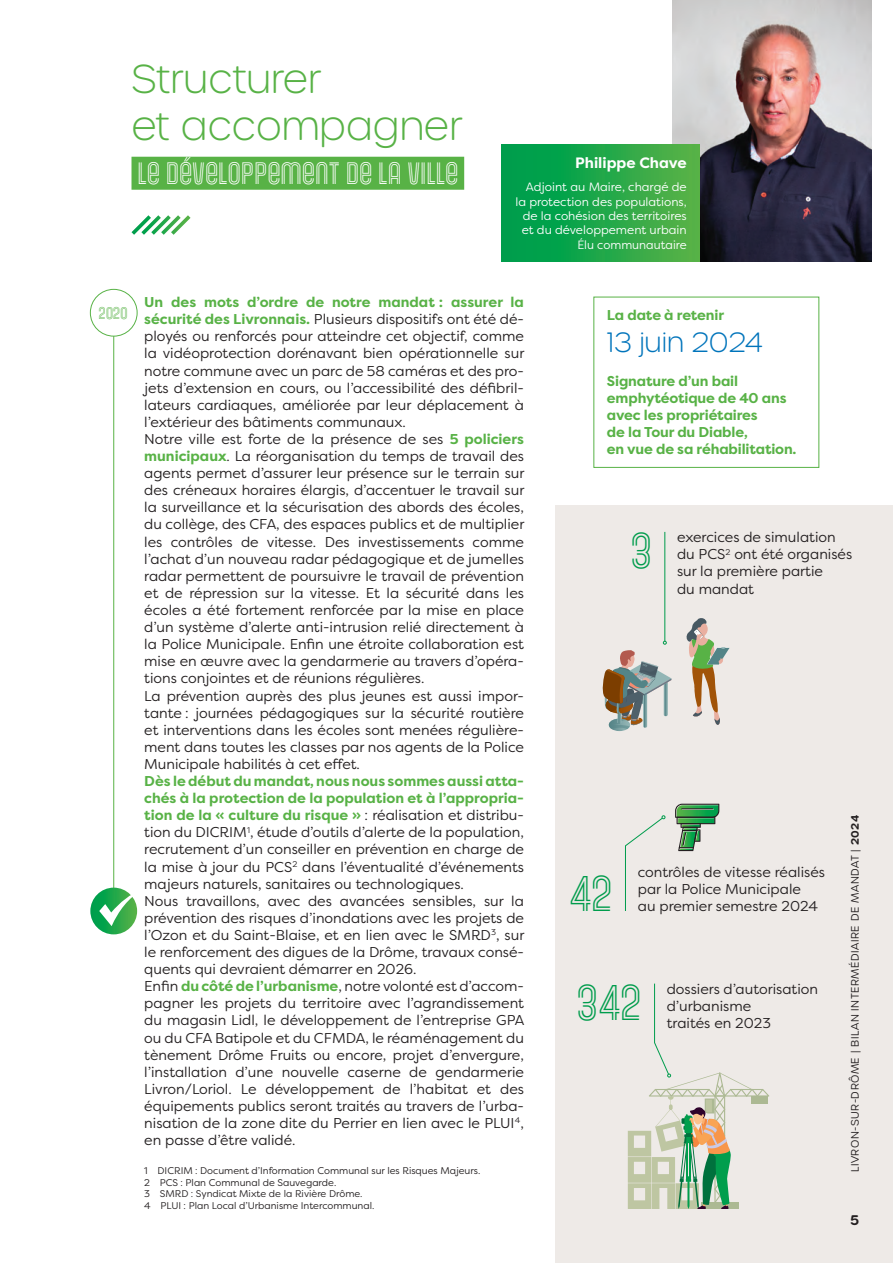
<style>
.page{position:relative;width:893px;height:1263px;background:#fff}
.page>*{position:absolute;margin:0;border:0;box-sizing:border-box;transform-origin:0 0}
.t1{font:48.6px "Gala Biline";color:#009c4c}
.t2{font:200 39px/46.8px "Urbane Rounded";color:#58b246}
.t3{font:30px "Gala Biline";color:#fff}
.t4{font:200 27px "Urbane Rounded";color:#0074bb}
.t5{font:16.5px "Gala Biline";color:#58b246}
.t6{font:700 15px "Filson Pro";color:#fff}
.t7{font:14.25px/17.1px "Filson Pro";color:#231f20}
.t8{font:700 14.25px/17.1px "Filson Pro";letter-spacing:-.01em;color:#58b246}
.t9{font:600 13.5px "Urbane Rounded";color:#231f20}
.t10{font:12px/14.4px "Filson Pro";color:#fff;text-align:right}
.t11{font:300 10.5px "Urbane Rounded";letter-spacing:.05em;color:#231f20}
.t12{font:9.75px/11.7px "Filson Pro";color:#231f20}
.s1{font-weight:700;color:#58b246}
.s2{font-weight:600}
</style>
<div class="page">
<div style="left:555px;top:505px;width:338px;height:758px;background:#eeeae7"></div>
<hr style="left:113px;top:336px;width:1px;height:552px;background:#58b246">
<div style="left:131px;top:157px;width:333px;height:33px;background:#58b246"></div>
<svg style="left:131px;top:215px;width:60px;height:20px"></svg>
<div style="left:90px;top:289px;width:48px;height:47px;border:1px solid #58b246;border-radius:50%"></div>
<svg style="left:90px;top:888px;width:47px;height:46px"></svg>
<svg style="left:99px;top:889px;width:39px;height:37px"></svg>
<img style="left:673px;top:0;width:199px;height:261px">
<div style="left:502px;top:145px;width:197px;height:116px;background:linear-gradient(to right,#009c4c,#57b247)"></div>
<svg style="left:686px;top:618px;width:43px;height:107px"></svg>
<hr style="left:664px;top:532px;width:1px;height:109px;background:#009c4c">
<svg style="left:602px;top:641px;width:69px;height:90px"></svg>
<svg style="left:675px;top:804px;width:44px;height:47px"></svg>
<svg style="left:625px;top:815px;width:40px;height:96px"></svg>
<svg style="left:628px;top:983px;width:141px;height:226px"></svg>
<h2 class="t2" style="left:131px;top:56px;width:333px">Structurer<br>et accompagner</h2>
<h3 class="t3" style="left:138px;top:156px;width:322px">LE DéVELOPPEMENT DE LA VILLE</h3>
<p class="t6" style="left:575px;top:154px;width:113px">Philippe Chave</p>
<p class="t10" style="left:515px;top:179px;width:173px">Adjoint au Maire, chargé de la protection des populations, de la cohésion des territoires et du développement urbain<br>Élu communautaire</p>
<p class="t7" style="left:144px;top:293px;width:382px"><span class="s1">Un des mots d’ordre de notre mandat : assurer la sécurité des Livronnais.</span> Plusieurs dispositifs ont été dé&shy;ployés ou renforcés pour atteindre cet objectif, comme la vidéoprotection dorénavant bien opérationnelle sur notre commune avec un parc de 58 caméras et des pro&shy;jets d’extension en cours, ou l’accessibilité des défibril&shy;lateurs cardiaques, améliorée par leur déplacement à l’extérieur des bâtiments communaux.<br>Notre ville est forte de la présence de ses <span class="s1">5 policiers municipaux</span>. La réorganisation du temps de travail des agents permet d’assurer leur présence sur le terrain sur des créneaux horaires élargis, d’accentuer le travail sur la surveillance et la sécurisation des abords des écoles, du collège, des CFA, des espaces publics et de multiplier les contrôles de vitesse. Des investissements comme l’achat d’un nouveau radar pédagogique et de jumelles radar permettent de poursuivre le travail de prévention et de répression sur la vitesse. Et la sécurité dans les écoles a été fortement renforcée par la mise en place d’un système d’alerte anti-intrusion relié directement à la Police Municipale. Enfin une étroite collaboration est mise en œuvre avec la gendarmerie au travers d’opéra&shy;tions conjointes et de réunions régulières.<br>La prévention auprès des plus jeunes est aussi impor&shy;tante : journées pédagogiques sur la sécurité routière et interventions dans les écoles sont menées régulière&shy;ment dans toutes les classes par nos agents de la Police Municipale habilités à cet effet.</p>
<p class="t7" style="left:144px;top:772px;width:382px"><span class="s1">Dès le début du mandat, nous nous sommes aussi atta&shy;chés à la protection de la population et à l’appropria&shy;tion de la « culture du risque »</span> : réalisation et distribu&shy;tion du DICRIM <sup>1</sup>, étude d’outils d’alerte de la population, recrutement d’un conseiller en prévention en charge de la mise à jour du PCS <sup>2</sup> dans l’éventualité d’événements majeurs naturels, sanitaires ou technologiques.<br>Nous travaillons, avec des avancées sensibles, sur la prévention des risques d’inondations avec les projets de l’Ozon et du Saint-Blaise, et en lien avec le SMRD <sup>3</sup>, sur le renforcement des digues de la Drôme, travaux consé&shy;quents qui devraient démarrer en 2026.<br>Enfin <span class="s1">du côté de l’urbanisme</span>, notre volonté est d’accom&shy;pagner les projets du territoire avec l’agrandissement du magasin Lidl, le développement de l’entreprise GPA ou du CFA Batipole et du CFMDA, le réaménagement du tènement Drôme Fruits ou encore, projet d’envergure, l’installation d’une nouvelle caserne de gendarmerie Livron/Loriol. Le développement de l’habitat et des équipements publics seront traités au travers de l’urba&shy;nisation de la zone dite du Perrier en lien avec le PLUI <sup>4</sup>, en passe d’être validé.</p>
<p class="t12" style="left:144px;top:1164px;width:338px">1 DICRIM : Document d’Information Communal sur les Risques Majeurs.<br>2 PCS : Plan Communal de Sauvegarde.<br>3 SMRD : Syndicat Mixte de la Rivière Drôme.<br>4 PLUI : Plan Local d’Urbanisme Intercommunal.</p>
<p class="t5" style="left:99px;top:303px;width:30px">2020</p>
<p class="t8" style="left:607px;top:307px;width:119px">La date à retenir</p>
<h3 class="t4" style="left:607px;top:325px;width:157px">13 juin 2024</h3>
<p class="t8" style="left:607px;top:373px;width:191px">Signature d’un bail emphytéotique de 40 ans avec les propriétaires<br>de la Tour du Diable,<br>en vue de sa réhabilitation.</p>
<h1 class="t1" style="left:630px;top:523px;width:24px">3</h1>
<p class="t7" style="left:677px;top:528px;width:177px">exercices de simulation du PCS <sup>2</sup> ont été organisés sur la première partie<br>du mandat</p>
<p class="t11" style="left:848px;top:1172px;width:359px;rotate:-90deg">LIVRON-SUR-DRÔME | BILAN INTERMÉDIAIRE DE MANDAT | <span class="s2">2024</span></p>
<h1 class="t1" style="left:569px;top:866px;width:45px">42</h1>
<p class="t7" style="left:638px;top:863px;width:189px">contrôles de vitesse réalisés par la Police Municipale<br>au premier semestre 2024</p>
<h1 class="t1" style="left:576px;top:975px;width:67px">342</h1>
<p class="t7" style="left:667px;top:980px;width:153px">dossiers d’autorisation d’urbanisme<br>traités en 2023</p>
<p class="t9" style="left:850px;top:1210px;width:10px">5</p>
</div>
